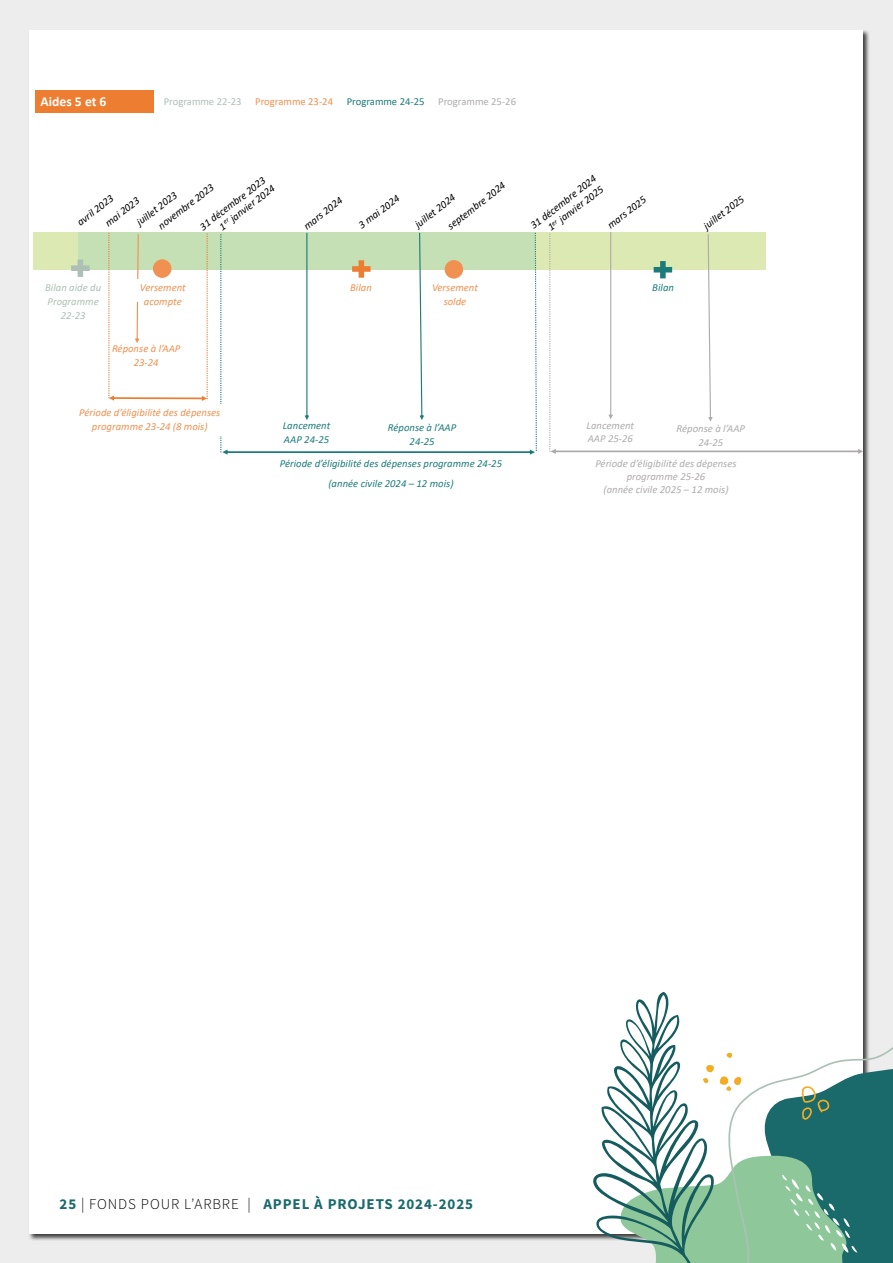
<style>
.page{position:relative;width:893px;height:1263px;background:#ededed}
.page>*{position:absolute;margin:0;border:0;box-sizing:border-box;transform-origin:0 0}
.t1{font:700 15px "Source Sans Pro";letter-spacing:.06em;color:#1a6a6c}
.t2{font:700 13.65px "Calibri";letter-spacing:-.005em;color:#fff}
.t3{font:italic 10.65px "Calibri";color:#000}
.t4{font:italic 10.65px/13.6px "Calibri";color:#1c7c7a;text-align:center}
.t5{font:italic 10.65px/13.6px "Calibri";color:#f09151;text-align:center}
.t6{font:italic 10.65px/13.6px "Calibri";color:#afabab;text-align:center}
.t7{font:italic 10.65px/13.6px "Calibri";letter-spacing:.005em;color:#aec0b6;text-align:center}
.t8{font:10.65px "Calibri";color:#aec0b6}
.t9{font:10.65px "Calibri";color:#f09151}
.t10{font:10.65px "Calibri";color:#1c7c7a}
.t11{font:10.65px "Calibri";color:#afabab}
.s1{font-weight:300;color:#000}
</style>
<div class="page">
<div style="left:30px;top:31px;width:833px;height:1203px;background:#fff"></div>
<svg style="left:590px;top:992px;width:303px;height:271px"></svg>
<div style="left:34px;top:233px;width:732px;height:37px;background:#dde9b2"></div>
<div style="left:78px;top:233px;width:457px;height:37px;background:#c5e0b4"></div>
<div style="left:35px;top:90px;width:119px;height:22px;background:#ed7d31"></div>
<svg style="left:71px;top:260px;width:19px;height:17px"></svg>
<svg style="left:220px;top:232px;width:317px;height:223px"></svg>
<div style="left:50px;top:404px;width:201px;height:32px;background:#fff"></div>
<svg style="left:108px;top:233px;width:100px;height:168px"></svg>
<svg style="left:549px;top:232px;width:314px;height:222px"></svg>
<p class="t2" style="left:41px;top:92px;width:68px">Aides 5 et 6</p>
<p class="t8" style="left:164px;top:94px;width:79px">Programme 22-23</p>
<p class="t9" style="left:255px;top:94px;width:79px">Programme 23-24</p>
<p class="t10" style="left:347px;top:94px;width:79px">Programme 24-25</p>
<p class="t11" style="left:438px;top:94px;width:79px">Programme 25-26</p>
<p class="t3" style="left:197px;top:222px;width:81px;rotate:-38deg">31 décembre 2023</p>
<p class="t3" style="left:155px;top:221px;width:69px;rotate:-38deg">novembre 2023</p>
<p class="t3" style="left:216px;top:222px;width:69px;rotate:-38deg">1<sup>er</sup> janvier 2024</p>
<p class="t3" style="left:355px;top:220px;width:50px;rotate:-37deg">3 mai 2024</p>
<p class="t3" style="left:133px;top:217px;width:50px;rotate:-38deg">juillet 2023</p>
<p class="t3" style="left:74px;top:217px;width:44px;rotate:-38deg">avril 2023</p>
<p class="t3" style="left:300px;top:221px;width:47px;rotate:-38deg">mars 2024</p>
<p class="t3" style="left:102px;top:218px;width:42px;rotate:-38deg">mai 2023</p>
<p class="t3" style="left:444px;top:221px;width:72px;rotate:-38deg">septembre 2024</p>
<p class="t3" style="left:411px;top:220px;width:50px;rotate:-38deg">juillet 2024</p>
<p class="t3" style="left:527px;top:221px;width:82px;rotate:-38deg">31 décembre 2024</p>
<p class="t3" style="left:545px;top:223px;width:68px;rotate:-38deg">1<sup>er</sup> janvier 2025</p>
<p class="t3" style="left:604px;top:220px;width:47px;rotate:-38deg">mars 2025</p>
<p class="t3" style="left:700px;top:221px;width:50px;rotate:-38deg">juillet 2025</p>
<p class="t7" style="left:45px;top:281px;width:58px">Bilan aide du<br>Programme<br>22-23</p>
<p class="t5" style="left:350px;top:280px;width:23px">Bilan</p>
<p class="t5" style="left:140px;top:281px;width:47px">Versement acompte</p>
<p class="t5" style="left:432px;top:281px;width:47px">Versement solde</p>
<p class="t4" style="left:652px;top:281px;width:23px">Bilan</p>
<p class="t5" style="left:112px;top:342px;width:70px">Réponse à l’AAP<br>23-24</p>
<p class="t5" style="left:79px;top:405px;width:143px">Période d’éligibilité des dépenses programme 23-24 (8 mois)</p>
<p class="t4" style="left:283px;top:418px;width:49px;text-align:left">Lancement<br>AAP 24-25</p>
<p class="t4" style="left:388px;top:420px;width:70px">Réponse à l’AAP<br>24-25</p>
<p class="t4" style="left:280px;top:453px;width:224px;line-height:19.8px">Période d’éligibilité des dépenses programme 24-25 (année civile 2024 – 12 mois)</p>
<p class="t6" style="left:587px;top:418px;width:49px;text-align:left">Lancement<br>AAP 25-26</p>
<p class="t6" style="left:677px;top:421px;width:70px">Réponse à l’AAP<br>24-25</p>
<p class="t6" style="left:595px;top:457px;width:143px;line-height:12.9px">Période d’éligibilité des dépenses programme 25-26<br>(année civile 2025 – 12 mois)</p>
<h1 class="t1" style="left:60px;top:1193px;width:411px">25 <span class="s1">| FONDS POUR L’ARBRE |</span> APPEL À PROJETS 2024-2025</h1>
<h1 class="t1" style="left:263px;top:1194px;width:211px">APPEL À PROJETS 2024-2025</h1>
</div>
